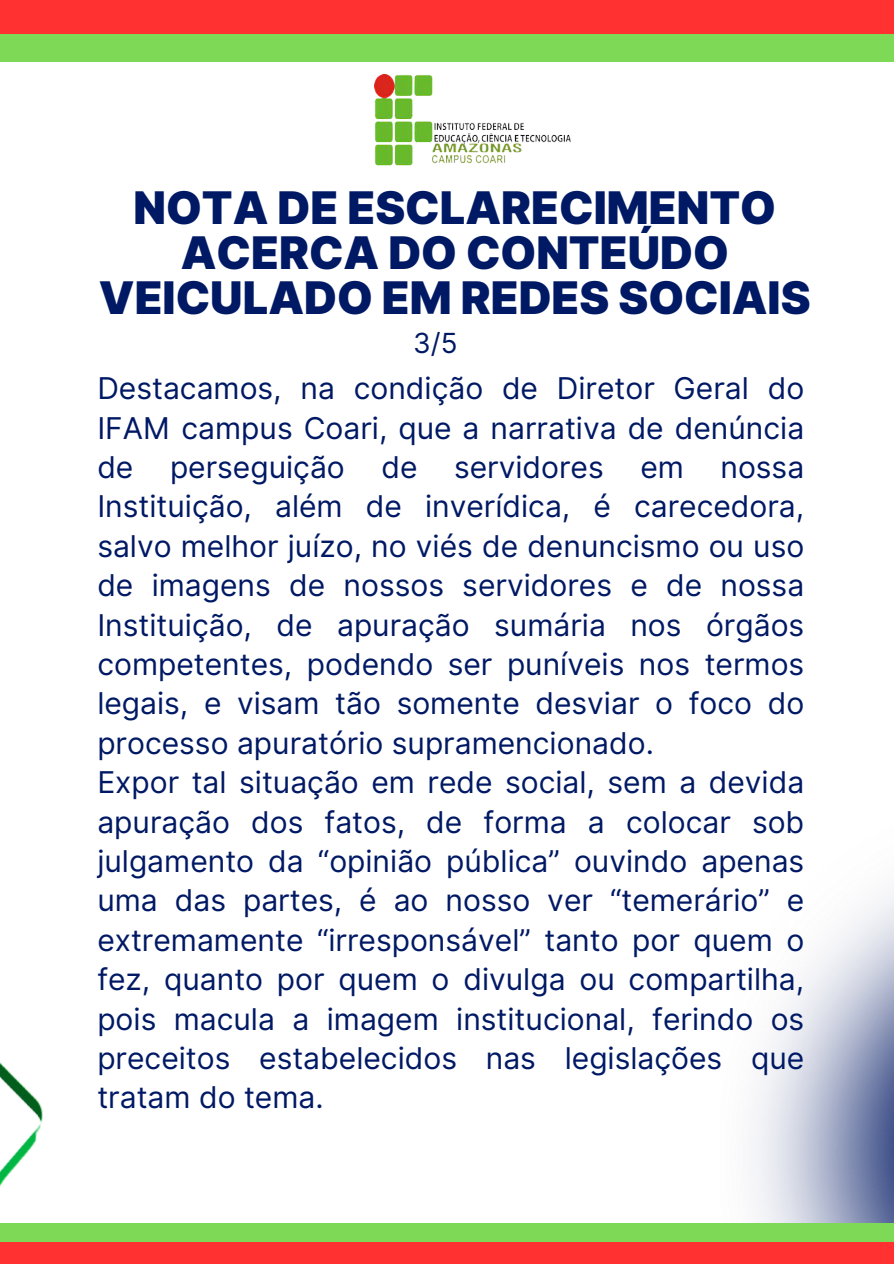
<style>
.page{position:relative;width:894px;height:1264px;background:#fff}
.page>*{position:absolute;margin:0;border:0;box-sizing:border-box;transform-origin:0 0}
.t1{font:900 45px/45px "Inter";color:#001964;text-align:center}
.t2{font:30px/39.3px "Inter";color:#001964;text-align:justify}
.t3{font:27.6px "Inter";color:#001964}
</style>
<div class="page">
<div style="left:0;top:0;width:893px;height:62px;background:#7ed957"></div>
<div style="left:0;top:0;width:893px;height:34px;background:#ff3131"></div>
<img style="left:753px;top:891px;width:140px;height:332px">
<div style="left:0;top:1223px;width:893px;height:40px;background:#7ed957"></div>
<div style="left:0;top:1241px;width:893px;height:22px;background:#ff3131"></div>
<img style="left:374px;top:74px;width:196px;height:92px">
<img style="left:0;top:1062px;width:77px;height:180px">
<p class="t1" style="left:99px;top:185px;width:713px">NOTA DE ESCLARECIMENTO<br>ACERCA DO CONTEÚDO<br>VEICULADO EM REDES SOCIAIS</p>
<p class="t3" style="left:413px;top:327px;width:46px">3/5</p>
<p class="t2" style="left:97px;top:368px;width:708px">Destacamos, na condição de Diretor Geral do IFAM campus Coari, que a narrativa de denúncia de perseguição de servidores em nossa Instituição, além de inverídica, é carecedora, salvo melhor juízo, no viés de denuncismo ou uso de imagens de nossos servidores e de nossa Instituição, de apuração sumária nos órgãos competentes, podendo ser puníveis nos termos legais, e visam tão somente desviar o foco do processo apuratório supramencionado.</p>
<h1 class="t2" style="left:97px;top:762px;width:708px">Expor tal situação em rede social, sem a devida apuração dos fatos, de forma a colocar sob julgamento da “opinião pública” ouvindo apenas uma das partes, é ao nosso ver “temerário” e extremamente “irresponsável” tanto por quem o fez, quanto por quem o divulga ou compartilha, pois macula a imagem institucional, ferindo os preceitos estabelecidos nas legislações que tratam do tema.</h1>
</div>
